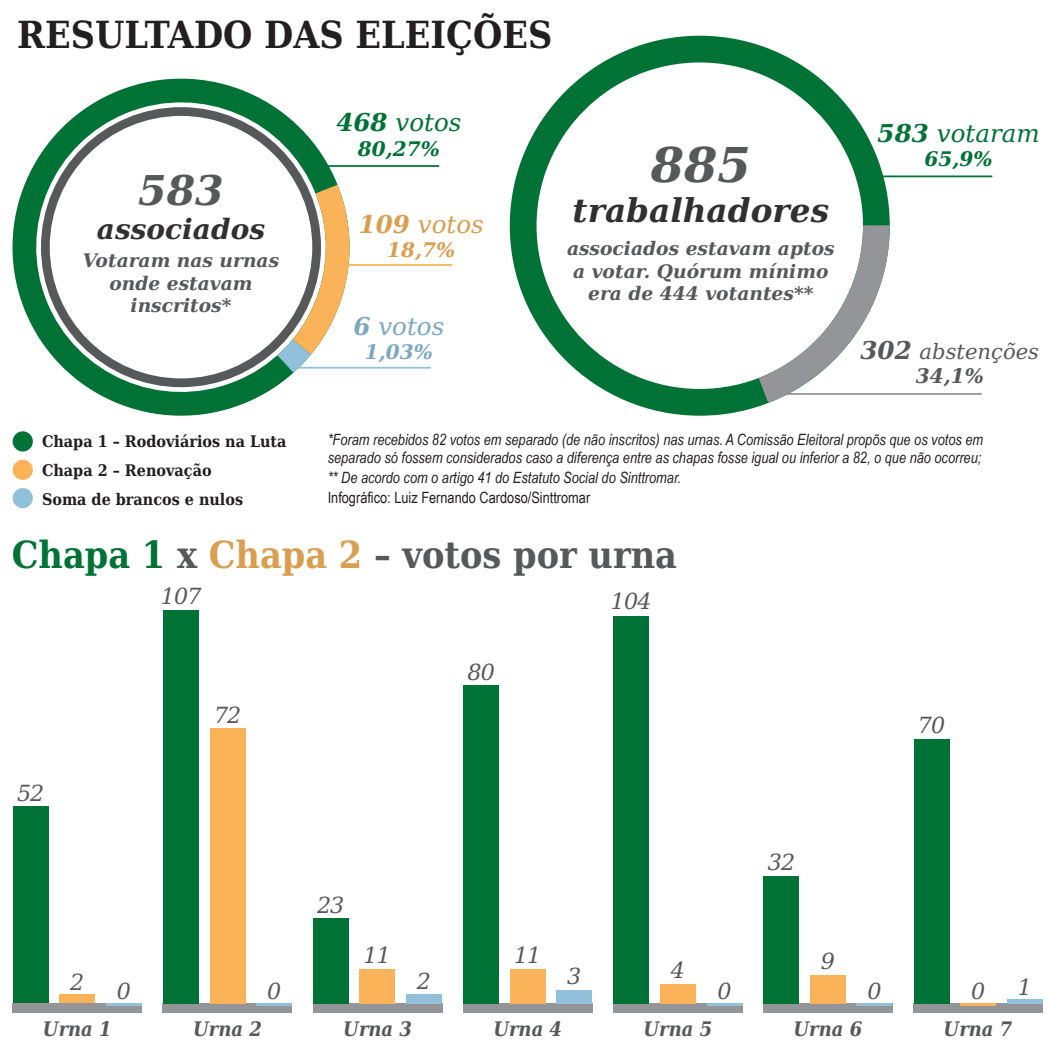
<style>
.page{position:relative;width:1050px;height:1050px;background:#fff}
.page>*{position:absolute;margin:0;border:0;box-sizing:border-box;transform-origin:0 0}
.t1{font:italic 700 48.12px "DejaVu Serif";color:#57585a}
.t2{font:italic 700 41.12px "DejaVu Serif";color:#57585a}
.t3{font:700 37.45px "DejaVu Serif Condensed";color:#57585a}
.t4{font:700 37.45px "DejaVu Serif Condensed";color:#231f20}
.t5{font:italic 700 32.73px "DejaVu Serif";color:#312f30}
.t6{font:italic 700 28px "DejaVu Serif";color:#312f30}
.t7{font:italic 24.68px "DejaVu Serif";color:#007236}
.t8{font:italic 24.68px "DejaVu Serif";color:#d99e4f}
.t9{font:italic 24.68px "DejaVu Serif";color:#7da8c0}
.t10{font:italic 22.22px "DejaVu Serif";letter-spacing:-.04em;color:#57585a}
.t11{font:italic 21.18px "DejaVu Serif";color:#57585a}
.t12{font:italic 700 20.12px "DejaVu Serif";color:#007236}
.t13{font:italic 700 20.12px "DejaVu Serif";color:#d99e4f}
.t14{font:italic 700 20.12px "DejaVu Serif";color:#7da8c0}
.t15{font:italic 700 20.12px "DejaVu Serif";color:#57585a}
.t16{font:italic 700 19.95px "DejaVu Serif Condensed";color:#57585a}
.t17{font:italic 700 18.72px/22.4px "DejaVu Serif";color:#57585a;text-align:center}
.t18{font:700 16.1px/28.9px "DejaVu Serif Condensed";color:#231f20}
.t19{font:italic 15.58px/17.8px "Arial Narrow";color:#231f20}
.t20{font:15.58px "Arial Narrow";color:#231f20}
.s1{font-weight:700}
.s2{font-weight:700;font-size:24.68px}
.s3{color:#007236}
.s4{color:#d99e4f}
</style>
<div class="page">
<div style="left:13px;top:807px;width:36px;height:197px;background:#007236"></div>
<div style="left:59px;top:994px;width:36px;height:10px;background:#fbb359"></div>
<svg style="left:12px;top:78px;width:360px;height:360px"></svg>
<svg style="left:277px;top:185px;width:84px;height:188px"></svg>
<div style="left:13px;top:431px;width:20px;height:21px;background:#007236;border-radius:50%"></div>
<div style="left:13px;top:460px;width:20px;height:20px;background:#fbb359;border-radius:50%"></div>
<div style="left:13px;top:488px;width:20px;height:20px;background:#91c0da;border-radius:50%"></div>
<hr style="left:294px;top:367px;width:137px;height:2px;background:#91c0da">
<hr style="left:307px;top:165px;width:132px;height:2px;background:#007236">
<hr style="left:866px;top:176px;width:126px;height:1px;background:#007236">
<hr style="left:776px;top:393px;width:206px;height:2px;background:#939598">
<hr style="left:334px;top:264px;width:118px;height:2px;background:#fbb359">
<div style="left:41px;top:107px;width:280px;height:280px;border:9px solid #57585a;border-radius:50%"></div>
<svg style="left:510px;top:36px;width:380px;height:380px"></svg>
<svg style="left:759px;top:225px;width:131px;height:178px"></svg>
<div style="left:13px;top:1004px;width:129px;height:9px;background:#939598"></div>
<div style="left:914px;top:1004px;width:129px;height:9px;background:#939598"></div>
<div style="left:163px;top:1004px;width:129px;height:9px;background:#939598"></div>
<div style="left:313px;top:1004px;width:129px;height:9px;background:#939598"></div>
<div style="left:463px;top:1004px;width:129px;height:9px;background:#939598"></div>
<div style="left:613px;top:1004px;width:129px;height:9px;background:#939598"></div>
<div style="left:763px;top:1004px;width:129px;height:9px;background:#939598"></div>
<div style="left:163px;top:610px;width:36px;height:394px;background:#007236"></div>
<div style="left:210px;top:728px;width:36px;height:276px;background:#fbb359"></div>
<div style="left:313px;top:918px;width:36px;height:86px;background:#007236"></div>
<div style="left:359px;top:969px;width:36px;height:35px;background:#fbb359"></div>
<div style="left:406px;top:994px;width:36px;height:10px;background:#91c0da"></div>
<div style="left:463px;top:685px;width:36px;height:319px;background:#007236"></div>
<div style="left:510px;top:969px;width:36px;height:35px;background:#fbb359"></div>
<div style="left:556px;top:990px;width:36px;height:14px;background:#91c0da"></div>
<div style="left:613px;top:616px;width:36px;height:388px;background:#007236"></div>
<div style="left:660px;top:984px;width:36px;height:20px;background:#fbb359"></div>
<hr style="left:707px;top:1004px;width:35px;height:2px;background:#91c0da">
<div style="left:764px;top:876px;width:35px;height:128px;background:#007236"></div>
<div style="left:810px;top:975px;width:36px;height:29px;background:#fbb359"></div>
<hr style="left:857px;top:1004px;width:35px;height:2px;background:#91c0da">
<div style="left:914px;top:739px;width:36px;height:265px;background:#007236"></div>
<hr style="left:960px;top:1004px;width:36px;height:2px;background:#fbb359">
<div style="left:1007px;top:999px;width:36px;height:5px;background:#91c0da"></div>
<hr style="left:106px;top:1004px;width:36px;height:2px;background:#91c0da">
<hr style="left:256px;top:1004px;width:36px;height:2px;background:#91c0da">
<h3 class="t4" style="left:17px;top:1px;width:537px">RESULTADO DAS ELEIÇÕES</h3>
<h2 class="t2" style="left:138px;top:154px;width:87px">583</h2>
<h3 class="t6" style="left:97px;top:204px;width:170px">associados</h3>
<p class="t17" style="left:83px;top:248px;width:198px">Votaram nas urnas onde estavam inscritos*</p>
<h3 class="t7" style="left:336px;top:101px;width:127px"><span class="s1">468</span> votos</h3>
<p class="t12" style="left:358px;top:131px;width:84px">80,27%</p>
<h3 class="t8" style="left:359px;top:203px;width:127px"><span class="s1">109</span> votos</h3>
<p class="t13" style="left:387px;top:232px;width:70px">18,7%</p>
<h3 class="t9" style="left:353px;top:305px;width:92px"><span class="s1">6</span> votos</h3>
<p class="t14" style="left:365px;top:334px;width:70px">1,03%</p>
<h1 class="t1" style="left:651px;top:123px;width:102px">885</h1>
<h3 class="t5" style="left:573px;top:181px;width:258px">trabalhadores</h3>
<p class="t17" style="left:567px;top:236px;width:269px">associados estavam aptos a votar. Quórum mínimo era de 444 votantes**</p>
<h3 class="t7" style="left:878px;top:112px;width:164px"><span class="s1">583</span> votaram</h3>
<p class="t12" style="left:925px;top:141px;width:70px">65,9%</p>
<h3 class="t11" style="left:860px;top:333px;width:180px"><span class="s2">302</span> abstenções</h3>
<p class="t15" style="left:916px;top:359px;width:70px">34,1%</p>
<p class="t18" style="left:42px;top:426px;width:246px">Chapa 1 – Rodoviários na Luta<br>Chapa 2 – Renovação<br>Soma de brancos e nulos</p>
<p class="t19" style="left:328px;top:430px;width:657px">*Foram recebidos 82 votos em separado (de não inscritos) nas urnas. A Comissão Eleitoral propõs que os votos em separado só fossem considerados caso a diferença entre as chapas fosse igual ou inferior a 82, o que não ocorreu;</p>
<p class="t19" style="left:328px;top:468px;width:355px">** De acordo com o artigo 41 do Estatuto Social do Sinttromar.</p>
<p class="t20" style="left:328px;top:486px;width:264px">Infográfico: Luiz Fernando Cardoso/Sinttromar</p>
<h3 class="t3" style="left:12px;top:522px;width:667px"><span class="s3">Chapa 1</span> x <span class="s4">Chapa 2</span> – votos por urna</h3>
<h3 class="t10" style="left:161px;top:577px;width:42px">107</h3>
<h3 class="t10" style="left:17px;top:773px;width:29px">52</h3>
<h3 class="t10" style="left:70px;top:963px;width:16px">2</h3>
<h3 class="t10" style="left:117px;top:972px;width:16px">0</h3>
<h3 class="t10" style="left:214px;top:696px;width:29px">72</h3>
<h3 class="t10" style="left:267px;top:972px;width:16px">0</h3>
<h3 class="t10" style="left:317px;top:885px;width:29px">23</h3>
<h3 class="t10" style="left:364px;top:936px;width:29px">11</h3>
<h3 class="t10" style="left:417px;top:961px;width:16px">2</h3>
<h3 class="t10" style="left:467px;top:653px;width:29px">80</h3>
<h3 class="t10" style="left:611px;top:582px;width:42px">104</h3>
<h3 class="t10" style="left:514px;top:936px;width:29px">11</h3>
<h3 class="t10" style="left:567px;top:957px;width:16px">3</h3>
<h3 class="t10" style="left:671px;top:951px;width:16px">4</h3>
<h3 class="t10" style="left:717px;top:972px;width:16px">0</h3>
<h3 class="t10" style="left:768px;top:843px;width:29px">32</h3>
<h3 class="t10" style="left:821px;top:942px;width:16px">9</h3>
<h3 class="t10" style="left:868px;top:972px;width:16px">0</h3>
<h3 class="t10" style="left:918px;top:706px;width:29px">70</h3>
<h3 class="t10" style="left:971px;top:972px;width:16px">0</h3>
<h3 class="t10" style="left:1018px;top:968px;width:16px">1</h3>
<p class="t16" style="left:43px;top:1012px;width:70px">Urna 1</p>
<p class="t16" style="left:193px;top:1012px;width:70px">Urna 2</p>
<p class="t16" style="left:343px;top:1012px;width:70px">Urna 3</p>
<p class="t16" style="left:493px;top:1012px;width:70px">Urna 4</p>
<p class="t16" style="left:643px;top:1012px;width:70px">Urna 5</p>
<p class="t16" style="left:794px;top:1012px;width:70px">Urna 6</p>
<p class="t16" style="left:944px;top:1012px;width:70px">Urna 7</p>
</div>
